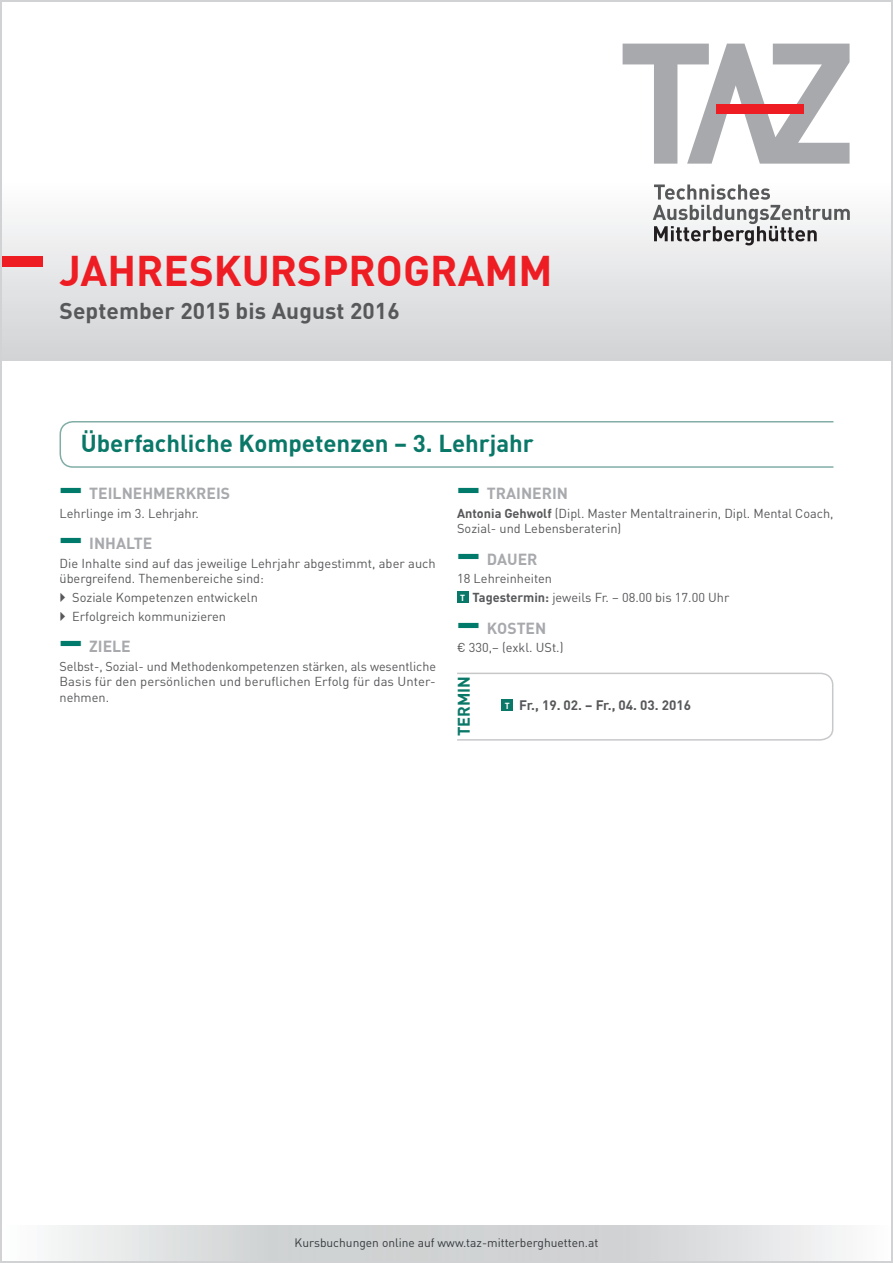
<style>
.page{position:relative;width:893px;height:1263px;background:#fff}
.page>*{position:absolute;margin:0;border:0;box-sizing:border-box;transform-origin:0 0}
.t1{font:700 42px "DIN";color:#ee1d23}
.t2{font:700 40.95px "DIN";color:#007a6a;scale:.54 1}
.t3{font:700 24px "DIN";color:#0a7868}
.t4{font:700 22.5px "DIN";letter-spacing:.005em;color:#57585a}
.t5{font:700 16.5px "DIN";color:#0a7868}
.t6{font:700 15.75px "DIN";color:#a8a9ad}
.t7{font:700 13.5px "DIN";color:#57585a}
.t8{font:12.75px/15.3px "DIN";color:#57585a}
.t9{font:12px "DIN";color:#363a3d}
.t10{font:700 8.7px "DIN";color:#fff}
.s1{font-weight:700}
.s2{font-size:8.7px;color:#fff}
</style>
<div class="page">
<div style="left:2px;top:2px;width:889px;height:359px;background:linear-gradient(to bottom,#fff,#dcdddf)"></div>
<svg style="left:623px;top:44px;width:226px;height:120px"></svg>
<svg style="left:653px;top:184px;width:197px;height:61px"></svg>
<div style="left:716px;top:104px;width:87px;height:10px;background:#ee1d23"></div>
<div style="left:2px;top:256px;width:41px;height:11px;background:#ee1d23"></div>
<svg style="left:51px;top:1225px;width:792px;height:36px"></svg>
<div style="left:457px;top:592px;width:11px;height:11px;background:#0a7868"></div>
<svg style="left:59px;top:421px;width:775px;height:47px"></svg>
<svg style="left:457px;top:672px;width:377px;height:69px"></svg>
<div style="left:502px;top:700px;width:11px;height:11px;background:#0a7868"></div>
<h1 class="t1" style="left:60px;top:243px;width:495px">JAHRESKURSPROGRAMM</h1>
<h3 class="t4" style="left:60px;top:296px;width:342px">September 2015 bis August 2016</h3>
<h3 class="t3" style="left:81px;top:428px;width:455px">Überfachliche Kompetenzen − 3. Lehrjahr</h3>
<h2 class="t2" style="left:60px;top:460px;width:44px">—</h2>
<p class="t6" style="left:89px;top:483px;width:142px">TEILNEHMERKREIS</p>
<p class="t8" style="left:60px;top:505px;width:141px">Lehrlinge im 3. Lehrjahr.</p>
<h2 class="t2" style="left:60px;top:511px;width:44px">—</h2>
<p class="t6" style="left:89px;top:533px;width:65px">INHALTE</p>
<p class="t8" style="left:60px;top:555px;width:378px">Die Inhalte sind auf das jeweilige Lehrjahr abgestimmt, aber auch übergreifend. Themenbereiche sind:</p>
<p class="t8" style="left:72px;top:588px;width:187px;line-height:18.8px">Soziale Kompetenzen entwickeln<br>Erfolgreich kommunizieren</p>
<h2 class="t2" style="left:60px;top:614px;width:44px">—</h2>
<p class="t6" style="left:89px;top:636px;width:43px">ZIELE</p>
<p class="t8" style="left:60px;top:658px;width:378px;text-align:justify">Selbst-, Sozial- und Methodenkompetenzen stärken, als wesentliche Basis für den persönlichen und beruflichen Erfolg für das Unter&shy;nehmen.</p>
<h2 class="t2" style="left:457px;top:460px;width:44px">—</h2>
<p class="t6" style="left:487px;top:483px;width:83px">TRAINERIN</p>
<p class="t8" style="left:457px;top:505px;width:378px"><span class="s1">Antonia Gehwolf</span> (Dipl. Master Mentaltrainerin, Dipl. Mental Coach,<br>Sozial- und Lebensberaterin)</p>
<h2 class="t2" style="left:457px;top:526px;width:44px">—</h2>
<p class="t6" style="left:487px;top:548px;width:52px">DAUER</p>
<p class="t8" style="left:472px;top:569px;width:258px;line-height:18.8px;text-indent:-15px">18 Lehreinheiten<br><span class="s1">Tagestermin:</span> jeweils Fr. − 08.00 bis 17.00 Uhr</p>
<h2 class="t2" style="left:457px;top:595px;width:44px">—</h2>
<p class="t6" style="left:487px;top:618px;width:61px">KOSTEN</p>
<p class="t8" style="left:457px;top:640px;width:108px">€ 330,− (exkl. USt.)</p>
<p class="t10" style="left:460px;top:592px;width:6px">T</p>
<p class="t5" style="left:453px;top:736px;width:62px;rotate:-90deg">TERMIN</p>
<p class="t7" style="left:505px;top:696px;width:188px"><span class="s2">T</span> Fr., 19. 02. − Fr., 04. 03. 2016</p>
<p class="t9" style="left:295px;top:1235px;width:305px">Kursbuchungen online auf www.taz-mitterberghuetten.at</p>
</div>
